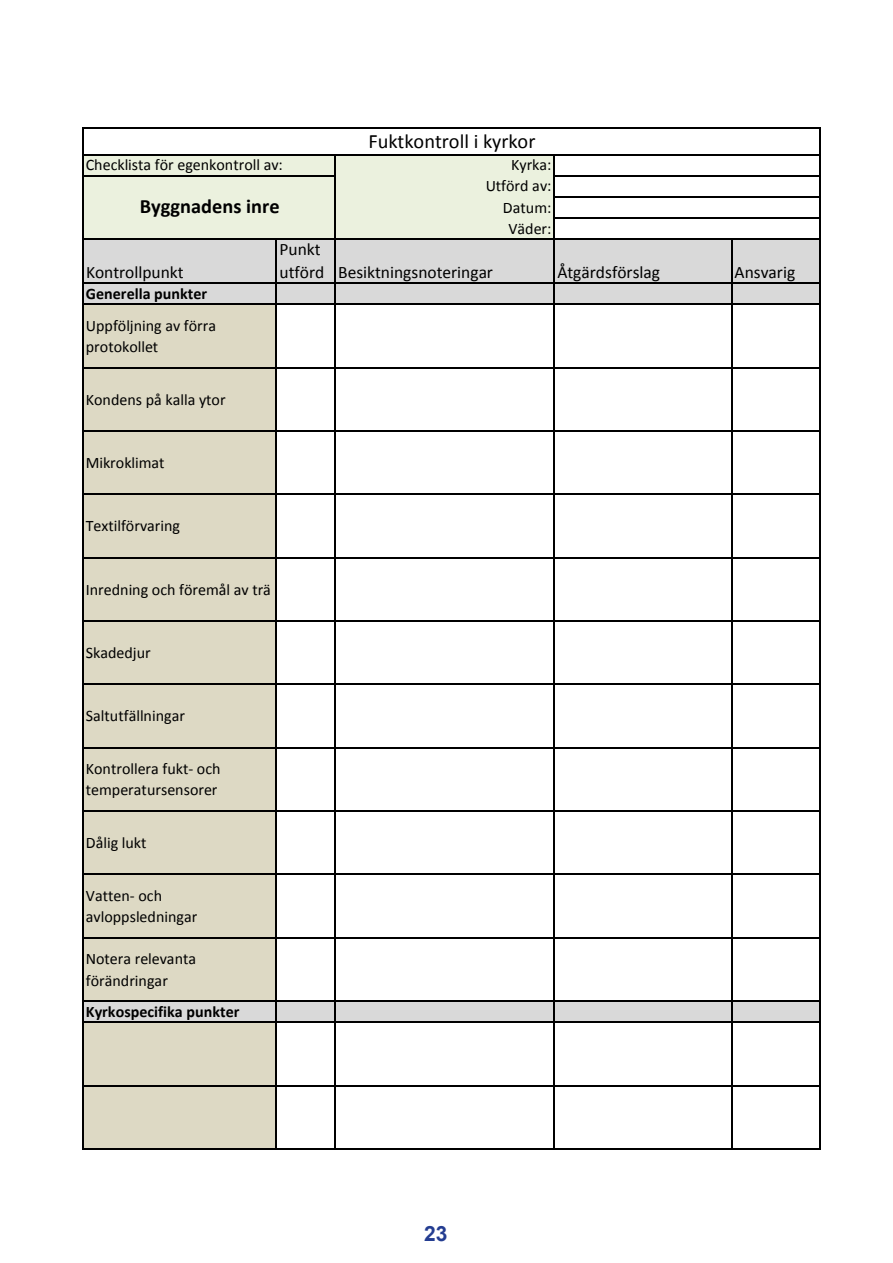
<style>
.page{position:relative;width:893px;height:1263px;background:#fff}
.page>*{position:absolute;margin:0;border:0;box-sizing:border-box;transform-origin:0 0}
.t1{font:700 21px "Arial";color:#243d91}
.t2{font:20.4px "Calibri";color:#000}
.t3{font:700 20.4px "Calibri";letter-spacing:.005em;color:#000}
.t4{font:17.4px/22.6px "Calibri";color:#000}
.t5{font:16.05px/21px "Calibri";color:#000}
.t6{font:700 16.05px "Calibri";color:#000}
</style>
<div class="page">
<div style="left:84px;top:155px;width:471px;height:84px;background:#ebf1de"></div>
<div style="left:84px;top:239px;width:736px;height:65px;background:#d9d9d9"></div>
<div style="left:84px;top:304px;width:193px;height:697px;background:#ddd9c4"></div>
<div style="left:84px;top:1001px;width:736px;height:21px;background:#d9d9d9"></div>
<div style="left:84px;top:1022px;width:193px;height:127px;background:#ddd9c4"></div>
<hr style="left:84px;top:175px;width:252px;height:1px;background:#000">
<hr style="left:82px;top:128px;width:2px;height:1022px;background:#000">
<hr style="left:819px;top:129px;width:1px;height:1021px;background:#000">
<hr style="left:334px;top:155px;width:2px;height:995px;background:#000">
<hr style="left:554px;top:155px;width:1px;height:995px;background:#000">
<hr style="left:276px;top:240px;width:1px;height:910px;background:#000">
<hr style="left:731px;top:240px;width:1px;height:910px;background:#000">
<hr style="left:84px;top:128px;width:736px;height:1px;background:#000">
<hr style="left:84px;top:154px;width:736px;height:1px;background:#000">
<hr style="left:555px;top:175px;width:265px;height:1px;background:#000">
<hr style="left:555px;top:196px;width:265px;height:1px;background:#000">
<hr style="left:555px;top:217px;width:265px;height:1px;background:#000">
<hr style="left:84px;top:238px;width:736px;height:2px;background:#000">
<hr style="left:84px;top:282px;width:736px;height:2px;background:#000">
<hr style="left:84px;top:303px;width:736px;height:2px;background:#000">
<hr style="left:84px;top:367px;width:736px;height:1px;background:#000">
<hr style="left:84px;top:430px;width:736px;height:2px;background:#000">
<hr style="left:84px;top:493px;width:736px;height:2px;background:#000">
<hr style="left:84px;top:557px;width:736px;height:1px;background:#000">
<hr style="left:84px;top:620px;width:736px;height:2px;background:#000">
<hr style="left:84px;top:684px;width:736px;height:1px;background:#000">
<hr style="left:84px;top:747px;width:736px;height:1px;background:#000">
<hr style="left:84px;top:810px;width:736px;height:2px;background:#000">
<hr style="left:84px;top:874px;width:736px;height:1px;background:#000">
<hr style="left:84px;top:937px;width:736px;height:1px;background:#000">
<hr style="left:84px;top:1000px;width:736px;height:2px;background:#000">
<hr style="left:84px;top:1021px;width:736px;height:2px;background:#000">
<hr style="left:84px;top:1085px;width:736px;height:1px;background:#000">
<hr style="left:84px;top:1148px;width:736px;height:2px;background:#000">
<p class="t5" style="left:86px;top:155px;width:199px">Checklista för egenkontroll av:</p>
<p class="t3" style="left:140px;top:194px;width:142px">Byggnadens inre</p>
<p class="t2" style="left:368px;top:128px;width:169px">Fuktkontroll i kyrkor</p>
<p class="t5" style="left:486px;top:155px;width:67px;text-align:right">Kyrka:<br>Utförd av:<br>Datum:<br>Väder:</p>
<p class="t4" style="left:86px;top:261px;width:99px">Kontrollpunkt</p>
<p class="t6" style="left:86px;top:283px;width:123px">Generella punkter</p>
<p class="t5" style="left:86px;top:315px;width:132px">Uppföljning av förra protokollet</p>
<p class="t5" style="left:86px;top:389px;width:141px">Kondens på kalla ytor</p>
<p class="t5" style="left:86px;top:452px;width:80px">Mikroklimat</p>
<p class="t4" style="left:280px;top:238px;width:215px">Punkt<br>utförd Besiktningsnoteringar</p>
<p class="t5" style="left:86px;top:516px;width:96px">Textilförvaring</p>
<p class="t5" style="left:86px;top:579px;width:187px">Inredning och föremål av trä</p>
<p class="t5" style="left:86px;top:642px;width:66px">Skadedjur</p>
<p class="t5" style="left:86px;top:706px;width:101px">Saltutfällningar</p>
<p class="t5" style="left:86px;top:759px;width:136px">Kontrollera fukt- och temperatursensorer</p>
<p class="t5" style="left:86px;top:832px;width:62px">Dålig lukt</p>
<p class="t5" style="left:86px;top:885px;width:113px">Vatten- och avloppsledningar</p>
<p class="t5" style="left:86px;top:949px;width:112px">Notera relevanta förändringar</p>
<p class="t6" style="left:86px;top:1001px;width:155px">Kyrkospecifika punkter</p>
<p class="t4" style="left:557px;top:261px;width:104px">Åtgärdsförslag</p>
<p class="t4" style="left:735px;top:261px;width:62px">Ansvarig</p>
<h1 class="t1" style="left:424px;top:1220px;width:25px">23</h1>
</div>
